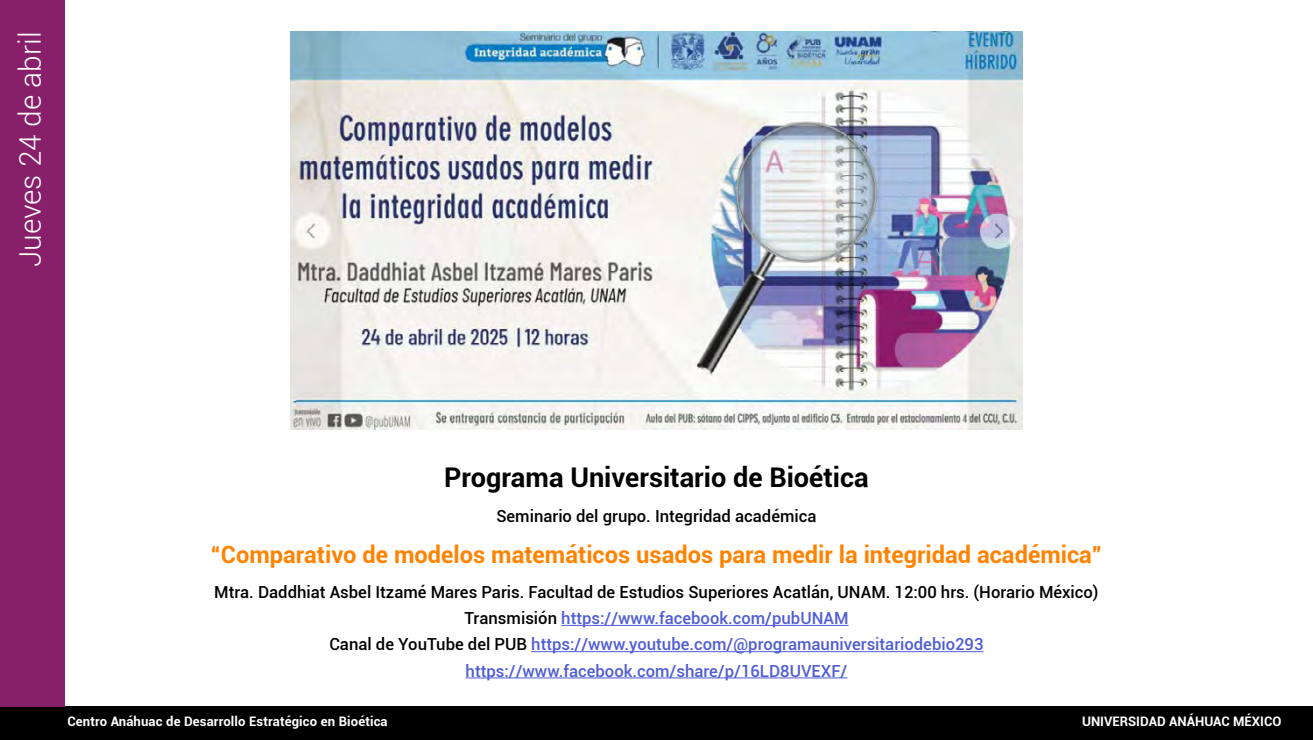
<style>
.page{position:relative;width:1313px;height:740px;background:#fff}
.page>*{position:absolute;margin:0;border:0;box-sizing:border-box;transform-origin:0 0}
.t1{font:300 29.75px "Roboto";color:#fff}
.t2{font:700 27.12px "Roboto";color:#000}
.t3{font:700 23.62px "Roboto";color:#ff8300}
.t4{font:500 16.62px/26.2px "Roboto";color:#000;text-align:center}
.t5{font:700 13.12px "Roboto";letter-spacing:.01em;color:#fff}
.s1{color:#4f5cd6}
</style>
<div class="page">
<div style="left:0;top:706px;width:1312px;height:33px;background:#000"></div>
<div style="left:0;top:0;width:65px;height:706px;background:#871f6a"></div>
<img style="left:290px;top:32px;width:732px;height:397px">
<hr style="left:561px;top:624px;width:287px;height:1px;background:#4f5cd6">
<hr style="left:531px;top:651px;width:452px;height:1px;background:#4f5cd6">
<hr style="left:465px;top:677px;width:382px;height:1px;background:#4f5cd6">
<h1 class="t1" style="left:10px;top:267px;width:237px;rotate:-90deg">Jueves 24 de abril</h1>
<h2 class="t2" style="left:444px;top:458px;width:426px">Programa Universitario de Bioética</h2>
<p class="t4" style="left:496px;top:502px;width:322px">Seminario del grupo. Integridad académica</p>
<h3 class="t3" style="left:211px;top:537px;width:892px">“Comparativo de modelos matemáticos usados para medir la integridad académica”</h3>
<p class="t4" style="left:214px;top:578px;width:886px">Mtra. Daddhiat Asbel Itzamé Mares Paris. Facultad de Estudios Superiores Acatlán, UNAM. 12:00 hrs. (Horario México)<br>Transmisión <span class="s1">https://www.facebook.com/pubUNAM<br></span>Canal de YouTube del PUB <span class="s1">https://www.youtube.com/@programauniversitariodebio293 https://www.facebook.com/share/p/16LD8UVEXF/</span></p>
<p class="t5" style="left:67px;top:711px;width:322px">Centro Anáhuac de Desarrollo Estratégico en Bioética</p>
<p class="t5" style="left:1082px;top:711px;width:201px">UNIVERSIDAD ANÁHUAC MÉXICO</p>
</div>
